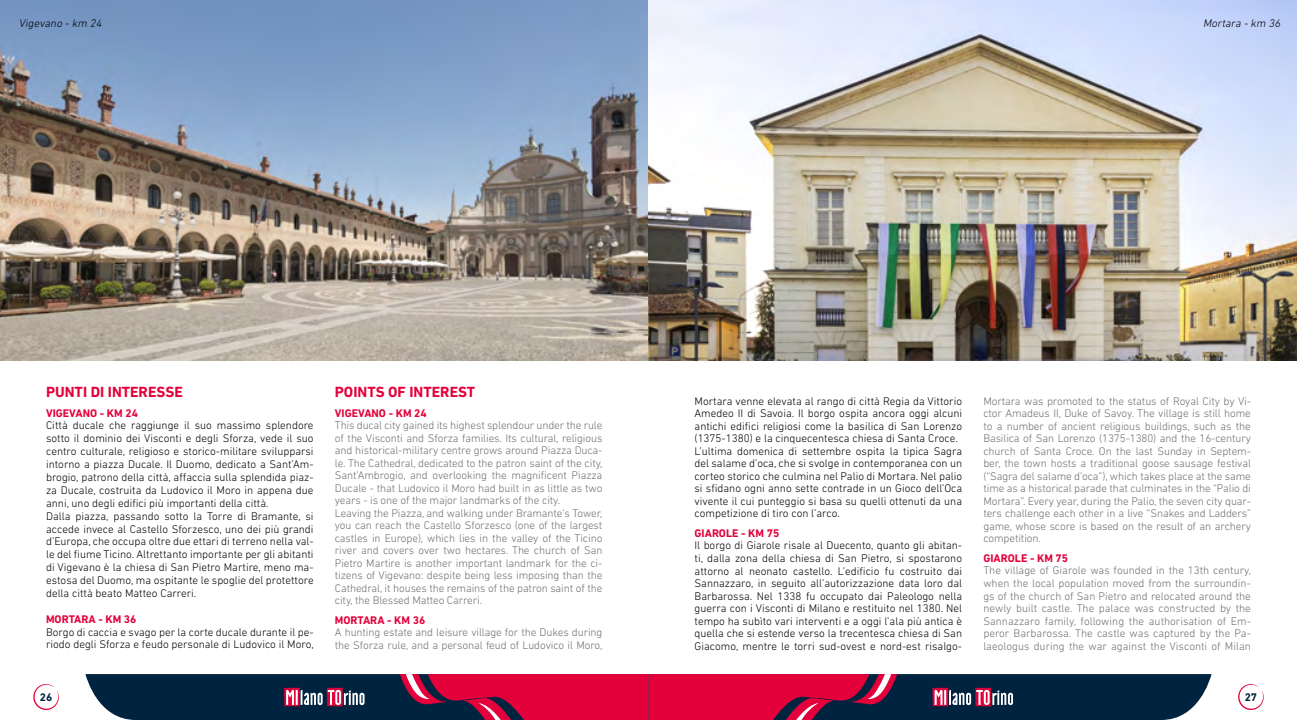
<style>
.page{position:relative;width:1297px;height:720px;background:#fff}
.page>*{position:absolute;margin:0;border:0;box-sizing:border-box;transform-origin:0 0}
.t1{font:700 15px "DIN Next LT Pro";color:#e4003a}
.t2{font:300 11.25px/12.5px "DIN Next LT Pro";letter-spacing:-.01em;color:#706f6f}
.t3{font:300 11.25px/12.5px "DIN Next LT Pro";color:#000}
.t4{font:700 11.25px "DIN Next LT Pro";color:#e4003a}
.t5{font:italic 300 11.25px "DIN Next LT Pro";color:#000}
.t6{font:700 11.25px "DIN Next LT Pro";color:#002340}
</style>
<div class="page">
<img style="left:0;top:0;width:648px;height:360px">
<img style="left:648px;top:0;width:649px;height:360px">
<svg style="left:33px;top:684px;width:26px;height:25px"></svg>
<svg style="left:1238px;top:684px;width:26px;height:25px"></svg>
<svg style="left:86px;top:674px;width:1125px;height:45px;background:#612148"></svg>
<p class="t5" style="left:19px;top:17px;width:87px">Vigevano - km 24</p>
<p class="t5" style="left:1203px;top:17px;width:81px">Mortara - km 36</p>
<h1 class="t1" style="left:46px;top:383px;width:138px">PUNTI DI INTERESSE</h1>
<p class="t4" style="left:46px;top:406px;width:93px">VIGEVANO - KM 24</p>
<p class="t3" style="left:46px;top:419px;width:269px;line-height:12.9px">Città ducale che raggiunge il suo massimo splendore sotto il dominio dei Visconti e degli Sforza, vede il suo centro culturale, religioso e storico-militare svilupparsi intorno a piazza Ducale. Il Duomo, dedicato a Sant’Am&shy;brogio, patrono della città, affaccia sulla splendida piaz&shy;za Ducale, costruita da Ludovico il Moro in appena due anni, uno degli edifici più importanti della città.<br>Dalla piazza, passando sotto la Torre di Bramante, si accede invece al Castello Sforzesco, uno dei più grandi d’Europa, che occupa oltre due ettari di terreno nella val&shy;le del fiume Ticino. Altrettanto importante per gli abitanti di Vigevano è la chiesa di San Pietro Martire, meno ma&shy;estosa del Duomo, ma ospitante le spoglie del protettore della città beato Matteo Carreri.</p>
<p class="t4" style="left:46px;top:612px;width:92px">MORTARA - KM 36</p>
<p class="t3" style="left:46px;top:625px;width:269px;line-height:12.9px">Borgo di caccia e svago per la corte ducale durante il pe&shy;riodo degli Sforza e feudo personale di Ludovico il Moro,</p>
<h1 class="t1" style="left:335px;top:383px;width:142px">POINTS OF INTEREST</h1>
<p class="t4" style="left:335px;top:406px;width:93px">VIGEVANO - KM 24</p>
<p class="t2" style="left:335px;top:418px;width:269px">This ducal city gained its highest splendour under the rule of the Visconti and Sforza families. Its cultural, religious and historical-military centre grows around Piazza Duca&shy;le. The Cathedral, dedicated to the patron saint of the city, Sant’Ambrogio, and overlooking the magnificent Piazza Ducale - that Ludovico il Moro had built in as little as two years - is one of the major landmarks of the city.<br>Leaving the Piazza, and walking under Bramante’s Tower, you can reach the Castello Sforzesco (one of the largest castles in Europe), which lies in the valley of the Ticino river and covers over two hectares. The church of San Pietro Martire is another important landmark for the ci&shy;tizens of Vigevano: despite being less imposing than the Cathedral, it houses the remains of the patron saint of the city, the Blessed Matteo Carreri.</p>
<p class="t4" style="left:335px;top:613px;width:92px">MORTARA - KM 36</p>
<p class="t2" style="left:335px;top:626px;width:269px">A hunting estate and leisure village for the Dukes during the Sforza rule, and a personal feud of Ludovico il Moro,</p>
<p class="t3" style="left:694px;top:394px;width:269px">Mortara venne elevata al rango di città Regia da Vittorio Amedeo II di Savoia. Il borgo ospita ancora oggi alcuni antichi edifici religiosi come la basilica di San Lorenzo (1375-1380) e la cinquecentesca chiesa di Santa Croce.<br>L’ultima domenica di settembre ospita la tipica Sagra del salame d’oca, che si svolge in contemporanea con un corteo storico che culmina nel Palio di Mortara. Nel palio si sfidano ogni anno sette contrade in un Gioco dell’Oca vivente il cui punteggio si basa su quelli ottenuti da una competizione di tiro con l’arco.</p>
<p class="t4" style="left:694px;top:526px;width:86px">GIAROLE - KM 75</p>
<p class="t3" style="left:694px;top:539px;width:269px;text-align:justify">Il borgo di Giarole risale al Duecento, quanto gli abitan&shy;ti, dalla zona della chiesa di San Pietro, si spostarono attorno al neonato castello. L’edificio fu costruito dai Sannazzaro, in seguito all’autorizzazione data loro dal Barbarossa. Nel 1338 fu occupato dai Paleologo nella guerra con i Visconti di Milano e restituito nel 1380. Nel tempo ha subìto vari interventi e a oggi l’ala più antica è quella che si estende verso la trecentesca chiesa di San Giacomo, mentre le torri sud-ovest e nord-est risalgo-</p>
<p class="t2" style="left:983px;top:394px;width:269px;text-align:justify">Mortara was promoted to the status of Royal City by Vi&shy;ctor Amadeus II, Duke of Savoy. The village is still home to a number of ancient religious buildings, such as the Basilica of San Lorenzo (1375-1380) and the 16-century church of Santa Croce. On the last Sunday in Septem&shy;ber, the town hosts a traditional goose sausage festival (“Sagra del salame d’oca”), which takes place at the same time as a historical parade that culminates in the “Palio di Mortara”. Every year, during the Palio, the seven city quar&shy;ters challenge each other in a live “Snakes and Ladders” game, whose score is based on the result of an archery competition.</p>
<p class="t4" style="left:983px;top:551px;width:86px">GIAROLE - KM 75</p>
<p class="t2" style="left:983px;top:564px;width:269px;text-align:justify">The village of Giarole was founded in the 13th century, when the local population moved from the surroundin&shy;gs of the church of San Pietro and relocated around the newly built castle. The palace was constructed by the Sannazzaro family, following the authorisation of Em&shy;peror Barbarossa. The castle was captured by the Pa&shy;laeologus during the war against the Visconti of Milan</p>
<p class="t6" style="left:40px;top:690px;width:14px">26</p>
<p class="t6" style="left:1245px;top:690px;width:14px">27</p>
</div>
